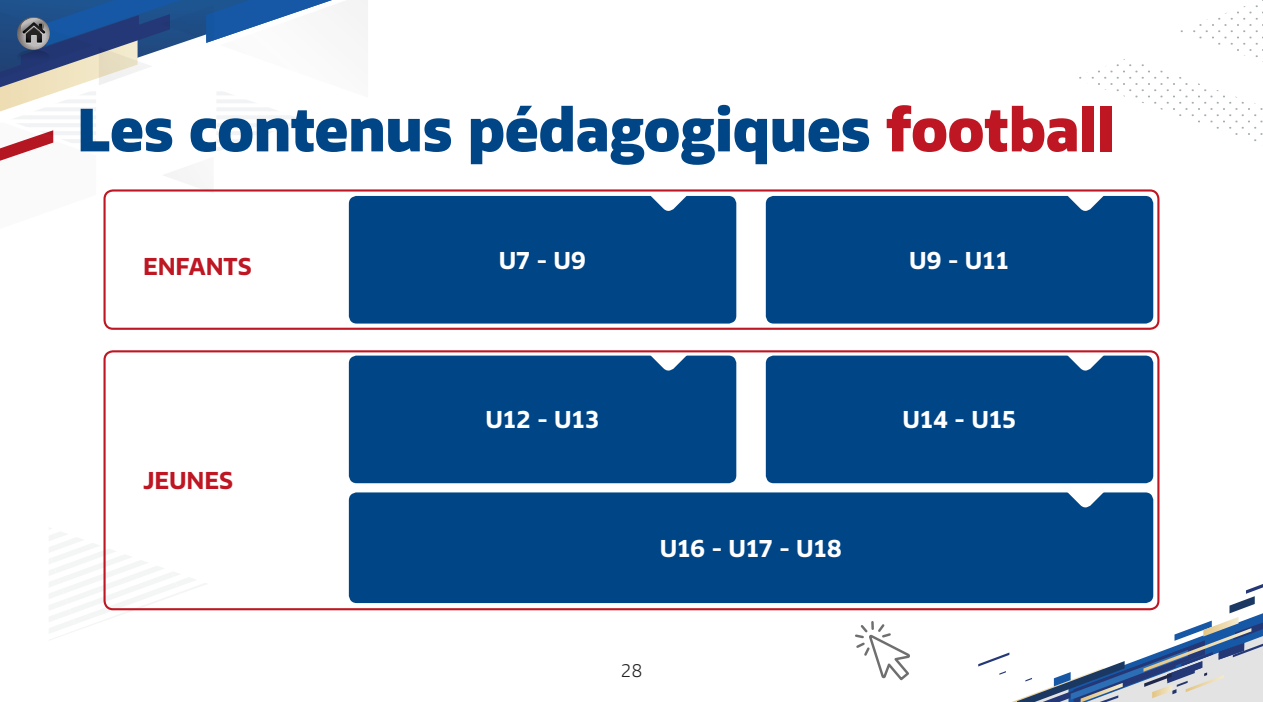
<style>
.page{position:relative;width:1263px;height:702px;background:#fff}
.page>*{position:absolute;margin:0;border:0;box-sizing:border-box;transform-origin:0 0}
.t1{font:60px "FFF Equipe Black";letter-spacing:-.005em;color:#004687}
.t2{font:24px "FFF Equipe Bold";letter-spacing:-.05em;color:#fff}
.t3{font:24px "FFF Equipe Bold";letter-spacing:-.005em;color:#be1622}
.t4{font:18px "FFF Equipe Light";color:#1d1d1b}
.s1{color:#be1622}
</style>
<div class="page">
<svg style="left:978px;top:584px;width:285px;height:118px"></svg>
<svg style="left:49px;top:528px;width:159px;height:110px"></svg>
<svg style="left:1079px;top:0;width:184px;height:142px"></svg>
<svg style="left:0;top:0;width:526px;height:327px"></svg>
<div style="left:349px;top:196px;width:387px;height:127px;background:#004687;border-radius:8px"></div>
<svg style="left:645px;top:195px;width:47px;height:16px"></svg>
<div style="left:349px;top:355px;width:387px;height:128px;background:#004687;border-radius:8px"></div>
<svg style="left:645px;top:355px;width:47px;height:16px"></svg>
<div style="left:349px;top:492px;width:804px;height:111px;background:#004687;border-radius:8px"></div>
<svg style="left:1062px;top:483px;width:47px;height:25px"></svg>
<div style="left:766px;top:196px;width:387px;height:127px;background:#004687;border-radius:8px"></div>
<svg style="left:1062px;top:195px;width:47px;height:16px"></svg>
<div style="left:766px;top:355px;width:387px;height:128px;background:#004687;border-radius:8px"></div>
<svg style="left:1062px;top:355px;width:47px;height:16px"></svg>
<svg style="left:855px;top:622px;width:55px;height:59px"></svg>
<div style="left:103px;top:189px;width:1056px;height:141px;border:2px solid #be1622;border-radius:9px"></div>
<div style="left:103px;top:350px;width:1056px;height:260px;border:2px solid #be1622;border-radius:9px"></div>
<h1 class="t1" style="left:77px;top:93px;width:1040px">Les contenus pédagogiques <span class="s1">football</span></h1>
<p class="t3" style="left:143px;top:252px;width:110px">ENFANTS</p>
<p class="t3" style="left:143px;top:466px;width:91px">JEUNES</p>
<p class="t2" style="left:499px;top:245px;width:89px">U7 - U9</p>
<p class="t2" style="left:485px;top:405px;width:115px">U12 - U13</p>
<p class="t2" style="left:660px;top:533px;width:184px">U16 - U17 - U18</p>
<p class="t4" style="left:620px;top:660px;width:23px">28</p>
<p class="t2" style="left:909px;top:245px;width:102px">U9 - U11</p>
<p class="t2" style="left:902px;top:405px;width:115px">U14 - U15</p>
</div>
